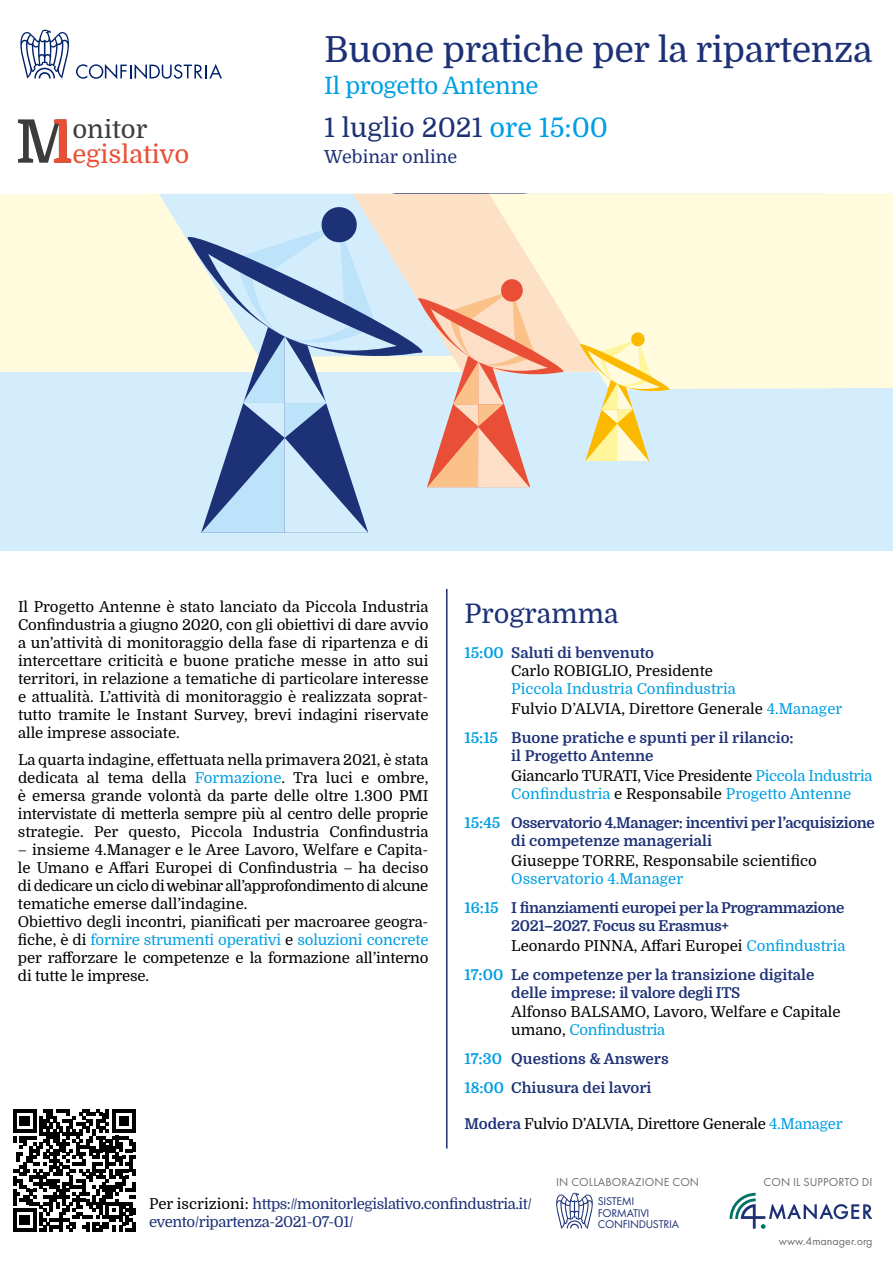
<style>
.page{position:relative;width:893px;height:1263px;background:#fff}
.page>*{position:absolute;margin:0;border:0;box-sizing:border-box;transform-origin:0 0}
.t1{font:36px "Domine";letter-spacing:-.01em;color:#1d3176}
.t2{font:27px "Domine";color:#1d3176}
.t3{font:25.65px "Domine";color:#e94f35}
.t4{font:25.65px "Domine";color:#3c3c3b}
.t5{font:24px "Domine";letter-spacing:-.02em;color:#009fe3}
.t6{font:18px "Domine";color:#1d3176}
.t7{font:15px/18px "Domine";letter-spacing:-.005em;color:#000}
.t8{font:700 15px/18px "Domine";color:#1d3176}
.t9{font:700 15px/18px "Domine";letter-spacing:-.025em;color:#1d3176}
.t10{font:15px/18px "Domine";letter-spacing:-.02em;color:#009fe3}
.t11{font:15px/18px "Domine";letter-spacing:-.03em;color:#1d3176}
.t12{font:15px/20px "Domine";color:#009fe3}
.t13{font:12px "Futura PT";letter-spacing:.01em;color:#706f6f}
.t14{font:11.7px/11.7px "Futura PT";letter-spacing:-.025em;color:#1d3176}
.s1{color:#009fe3}
.s2{font-weight:700;color:#009fe3}
.s3{font-weight:700;color:#1d3176}
.s4{color:#000}
.s5{font-weight:400;color:#009fe3}
</style>
<div class="page">
<svg style="left:18px;top:119px;width:53px;height:44px"></svg>
<svg style="left:20px;top:30px;width:49px;height:48px"></svg>
<svg style="left:76px;top:64px;width:146px;height:15px"></svg>
<div style="left:0;top:194px;width:893px;height:180px;background:#fffbdc"></div>
<div style="left:0;top:372px;width:893px;height:178px;background:#d4edfc"></div>
<svg style="left:159px;top:194px;width:194px;height:42px;fill:#d4edfc"></svg>
<svg style="left:489px;top:194px;width:404px;height:195px"></svg>
<svg style="left:185px;top:205px;width:506px;height:328px"></svg>
<hr style="left:446px;top:589px;width:1px;height:559px;background:#1d3176">
<svg style="left:556px;top:1193px;width:37px;height:36px"></svg>
<svg style="left:729px;top:1193px;width:143px;height:36px"></svg>
<svg style="left:13px;top:1109px;width:123px;height:123px"></svg>
<hr style="left:132px;top:1222px;width:4px;height:10px;background:#000">
<h3 class="t4" style="left:72px;top:115px;width:77px">onitor</h3>
<h3 class="t3" style="left:72px;top:140px;width:118px">egislativo</h3>
<h1 class="t1" style="left:324px;top:30px;width:550px">Buone pratiche per la ripartenza</h1>
<h3 class="t5" style="left:324px;top:72px;width:216px">Il progetto Antenne</h3>
<h2 class="t2" style="left:324px;top:113px;width:285px">1 luglio 2021 <span class="s1">ore 15:00</span></h2>
<p class="t6" style="left:324px;top:147px;width:134px">Webinar online</p>
<p class="t7" style="left:18px;top:598px;width:412px;text-align:justify">Il Progetto Antenne è stato lanciato da Piccola Industria Confindustria a giugno 2020, con gli obiettivi di dare avvio a un’attività di monitoraggio della fase di ripartenza e di intercettare criticità e buone pratiche messe in atto sui territori, in relazione a tematiche di particolare interesse e attualità. L’attività di monitoraggio è realizzata soprat&shy;tutto tramite le Instant Survey, brevi indagini riservate alle imprese associate.</p>
<p class="t7" style="left:18px;top:751px;width:412px;text-align:justify">La quarta indagine, effettuata nella primavera 2021, è stata dedicata al tema della <span class="s1">Formazione</span>. Tra luci e ombre, è emersa grande volontà da parte delle oltre 1.300 PMI intervistate di metterla sempre più al centro delle proprie strategie. Per questo, Piccola Industria Confindustria</p>
<p class="t7" style="left:18px;top:841px;width:412px">– insieme 4.Manager e le Aree Lavoro, Welfare e Capita&shy;le Umano e Affari Europei di Confindustria – ha deciso di dedicare un ciclo di webinar all’approfondimento di alcune tematiche emerse dall’indagine.<br>Obiettivo degli incontri, pianificati per macroaree geogra&shy;fiche, è di <span class="s1">fornire strumenti operativi</span> e <span class="s1">soluzioni concrete </span>per rafforzare le competenze e la formazione all’interno di tutte le imprese.</p>
<h2 class="t2" style="left:464px;top:598px;width:156px">Programma</h2>
<p class="t7" style="left:511px;top:644px;width:203px;text-indent:-47px"><span class="s2">15:00</span> <span class="s3">Saluti di benvenuto<br></span>Carlo ROBIGLIO, Presidente</p>
<p class="t12" style="left:511px;top:679px;width:333px">Piccola Industria Confindustria<br><span class="s4">Fulvio D’ALVIA, Direttore Generale</span> 4.Manager</p>
<p class="t8" style="left:511px;top:729px;width:284px;text-indent:-47px"><span class="s1">15:15</span> Buone pratiche e spunti per il rilancio: il Progetto Antenne</p>
<p class="t10" style="left:511px;top:767px;width:363px"><span class="s4">Giancarlo TURATI, Vice Presidente</span> Piccola Industria<br>Confindustria <span class="s4">e Responsabile</span> Progetto Antenne</p>
<p class="t9" style="left:511px;top:814px;width:365px;text-indent:-47px"><span class="s1">15:45</span> Osservatorio 4.Manager: incentivi per l’acquisizione di competenze manageriali</p>
<p class="t7" style="left:511px;top:852px;width:307px">Giuseppe TORRE, Responsabile scientifico</p>
<p class="t9" style="left:464px;top:864px;width:381px;line-height:29px;text-indent:47px"><span class="s5">Osservatorio 4.Manager<br></span><span class="s1">16:15</span> I finanziamenti europei per la Programmazione</p>
<p class="t7" style="left:511px;top:916px;width:336px;line-height:20px"><span class="s3">2021–2027. Focus su Erasmus+<br></span>Leonardo PINNA, Affari Europei <span class="s1">Confindustria</span></p>
<p class="t8" style="left:511px;top:965px;width:305px;text-indent:-47px"><span class="s1">17:00</span> Le competenze per la transizione digitale delle imprese: il valore degli ITS</p>
<p class="t7" style="left:511px;top:1003px;width:331px">Alfonso BALSAMO, Lavoro, Welfare e Capitale umano, <span class="s1">Confindustria</span></p>
<p class="t8" style="left:464px;top:1045px;width:206px;line-height:29px"><span class="s1">17:30</span> Questions &amp; Answers<br><span class="s1">18:00</span> Chiusura dei lavori</p>
<p class="t7" style="left:464px;top:1115px;width:380px"><span class="s3">Modera</span> Fulvio D’ALVIA, Direttore Generale <span class="s1">4.Manager</span></p>
<p class="t13" style="left:556px;top:1175px;width:144px">IN COLLABORAZIONE CON</p>
<p class="t13" style="left:763px;top:1175px;width:111px">CON IL SUPPORTO DI</p>
<p class="t11" style="left:149px;top:1194px;width:385px"><span class="s4">Per iscrizioni:</span> https://monitorlegislativo.confindustria.it/ evento/ripartenza-2021-07-01/</p>
<p class="t14" style="left:598px;top:1195px;width:83px">SISTEMI<br>FORMATIVI<br>CONFINDUSTRIA</p>
<p class="t13" style="left:779px;top:1234px;width:95px">www.4manager.org</p>
</div>
